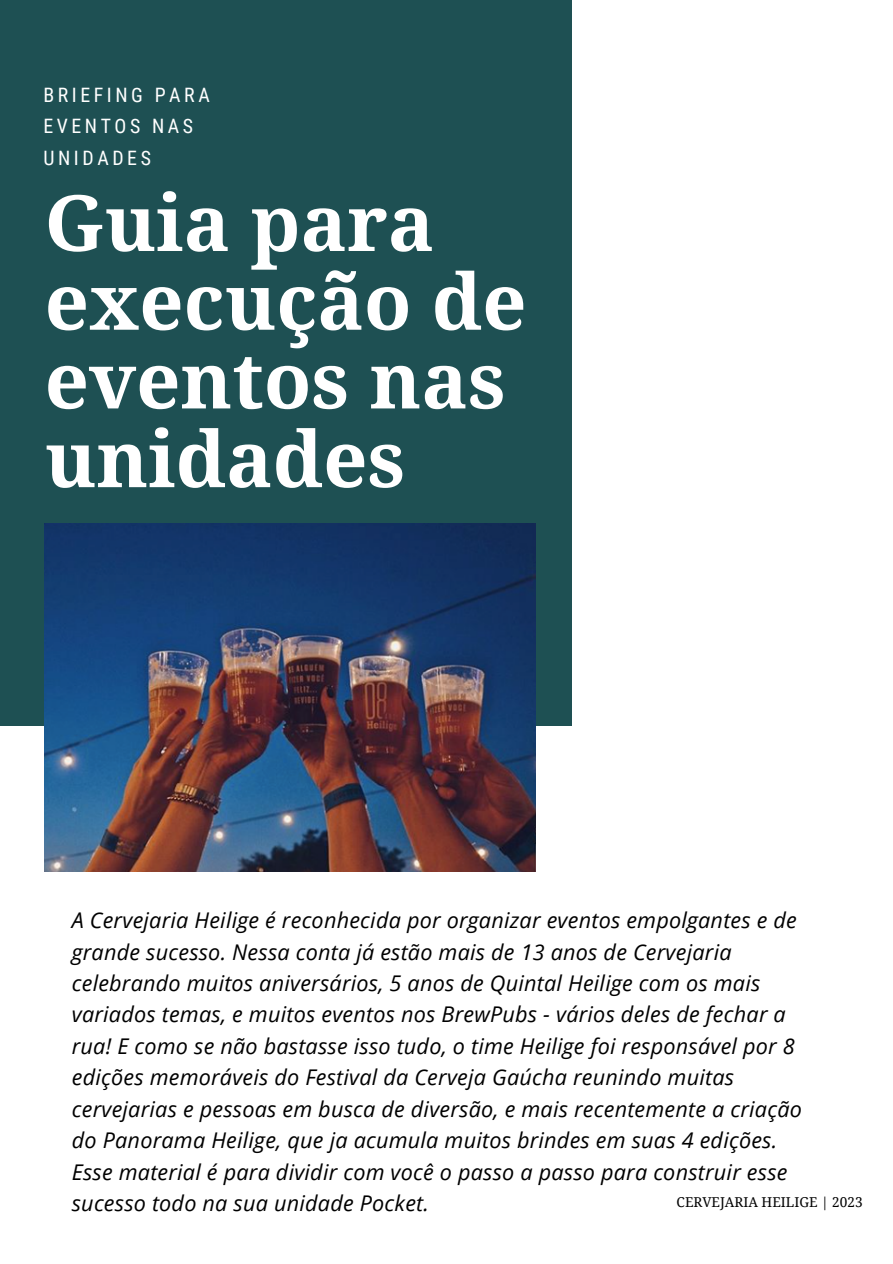
<style>
.page{position:relative;width:893px;height:1264px;background:#fff}
.page>*{position:absolute;margin:0;border:0;box-sizing:border-box;transform-origin:0 0}
.t1{font:700 77.7px/78.8px "Droid Serif";color:#fff}
.t2{font:italic 21.6px/31.5px "Open Sans";letter-spacing:.01em;color:#000}
.t3{font:19.8px/31.5px "Roboto Condensed";letter-spacing:.18em;color:#fff}
.t4{font:13.65px "Droid Serif";color:#000}
</style>
<div class="page">
<div style="left:0;top:0;width:571px;height:725px;background:#1e5053"></div>
<img style="left:44px;top:523px;width:491px;height:348px">
<p class="t3" style="left:43px;top:79px;width:168px">BRIEFING PARA<br>EVENTOS NAS<br>UNIDADES</p>
<h1 class="t1" style="left:45px;top:185px;width:483px">Guia para execução de eventos nas unidades</h1>
<p class="t2" style="left:72px;top:903px;width:731px">A Cervejaria Heilige é reconhecida por organizar eventos empolgantes e de grande sucesso. Nessa conta já estão mais de 13 anos de Cervejaria celebrando muitos aniversários, 5 anos de Quintal Heilige com os mais variados temas, e muitos eventos nos BrewPubs - vários deles de fechar a rua! E como se não bastasse isso tudo, o time Heilige foi responsável por 8 edições memoráveis do Festival da Cerveja Gaúcha reunindo muitas cervejarias e pessoas em busca de diversão, e mais recentemente a criação do Panorama Heilige, que ja acumula muitos brindes em suas 4 edições.<br>Esse material é para dividir com você o passo a passo para construir esse sucesso todo na sua unidade Pocket.</p>
<p class="t4" style="left:676px;top:1194px;width:188px">CERVEJARIA HEILIGE | 2023</p>
</div>
